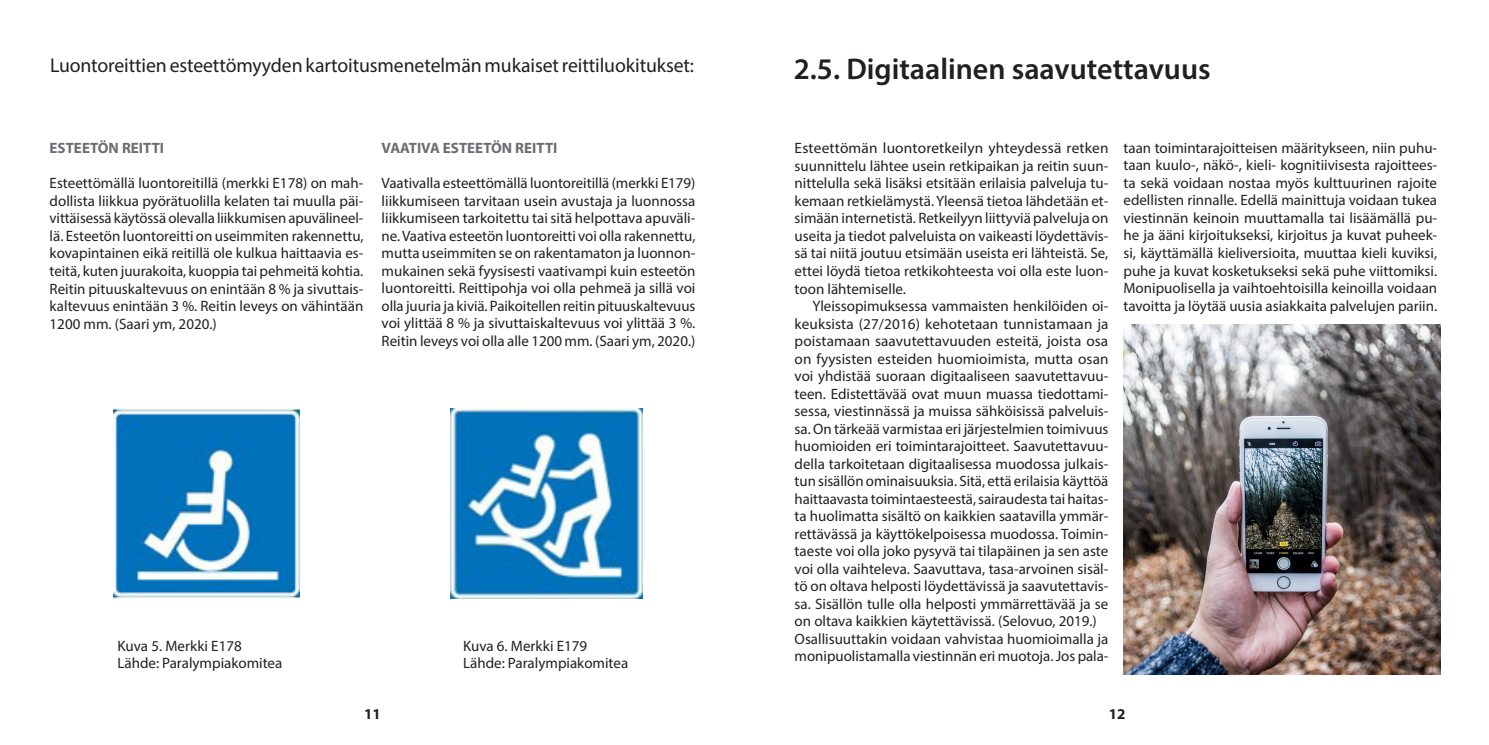
<style>
.page{position:relative;width:1489px;height:745px;background:#fff}
.page>*{position:absolute;margin:0;border:0;box-sizing:border-box;transform-origin:0 0}
.Oppari_otsikot{font:600 30px "Myriad Pro";color:#231f20}
.Perusleipä_eka_kappa{font:20px "Myriad Pro";letter-spacing:-.005em;color:#231f20}
.Perusleipä_eka_kappa-2{font:15px/17.5px "Myriad Pro";color:#231f20;text-align:justify}
.Perusleipä{font:15px/17.5px "Myriad Pro";color:#231f20;text-align:justify}
.Perusleipä_eka_kappa-3{font:15px "Myriad Variable Concept";color:#6c6d70}
.Perusleipä-2{font:700 15px "Myriad Pro";color:#231f20}
</style>
<div class="page">
<img style="left:114px;top:408px;width:185px;height:190px">
<img style="left:451px;top:408px;width:192px;height:190px">
<img style="left:1123px;top:324px;width:317px;height:349px">
<p class="Perusleipä_eka_kappa" style="left:50px;top:53px;width:645px">Luontoreittien esteettömyyden kartoitusmenetelmän mukaiset reittiluokitukset:</p>
<p class="Perusleipä_eka_kappa-3" style="left:50px;top:139px;width:116px">ESTEETÖN REITTI</p>
<p class="Perusleipä_eka_kappa-2" style="left:50px;top:174px;width:315px">Esteettömällä luontoreitillä (merkki E178) on mah&shy;dollista liikkua pyörätuolilla kelaten tai muulla päi&shy;vittäisessä käytössä olevalla liikkumisen apuvälineel&shy;lä. Esteetön luontoreitti on useimmiten rakennettu, kovapintainen eikä reitillä ole kulkua haittaavia es&shy;teitä, kuten juurakoita, kuoppia tai pehmeitä kohtia.<br>Reitin pituuskaltevuus on enintään 8 % ja sivuttais&shy;kaltevuus enintään 3 %. Reitin leveys on vähintään 1200 mm. (Saari ym, 2020.)</p>
<p class="Perusleipä_eka_kappa-3" style="left:381px;top:139px;width:177px">VAATIVA ESTEETÖN REITTI</p>
<p class="Perusleipä_eka_kappa-2" style="left:381px;top:174px;width:315px">Vaativalla esteettömällä luontoreitillä (merkki E179) liikkumiseen tarvitaan usein avustaja ja luonnossa liikkumiseen tarkoitettu tai sitä helpottava apuväli&shy;ne. Vaativa esteetön luontoreitti voi olla rakennettu, mutta useimmiten se on rakentamaton ja luonnon&shy;mukainen sekä fyysisesti vaativampi kuin esteetön luontoreitti. Reittipohja voi olla pehmeä ja sillä voi olla juuria ja kiviä. Paikoitellen reitin pituuskaltevuus voi ylittää 8 % ja sivuttaiskaltevuus voi ylittää 3 %.<br>Reitin leveys voi olla alle 1200 mm. (Saari ym, 2020.)</p>
<p class="Perusleipä" style="left:117px;top:636px;width:126px">Kuva 5. Merkki E178</p>
<p class="Perusleipä" style="left:117px;top:653px;width:166px">Lähde: Paralympiakomitea</p>
<p class="Perusleipä" style="left:463px;top:636px;width:126px">Kuva 6. Merkki E179</p>
<p class="Perusleipä" style="left:463px;top:653px;width:167px">Lähde: Paralympiakomitea</p>
<p class="Oppari_otsikot" style="left:793px;top:50px;width:418px">2.5. Digitaalinen saavutettavuus</p>
<p class="Perusleipä_eka_kappa-2" style="left:794px;top:139px;width:315px">Esteettömän luontoretkeilyn yhteydessä retken suunnittelu lähtee usein retkipaikan ja reitin suun&shy;nittelulla sekä lisäksi etsitään erilaisia palveluja tu&shy;kemaan retkielämystä. Yleensä tietoa lähdetään et&shy;simään internetistä. Retkeilyyn liittyviä palveluja on useita ja tiedot palveluista on vaikeasti löydettävis&shy;sä tai niitä joutuu etsimään useista eri lähteistä. Se, ettei löydä tietoa retkikohteesta voi olla este luon&shy;toon lähtemiselle.</p>
<p class="Perusleipä" style="left:794px;top:297px;width:315px;text-indent:18px">Yleissopimuksessa vammaisten henkilöiden oi&shy;keuksista (27/2016) kehotetaan tunnistamaan ja poistamaan saavutettavuuden esteitä, joista osa on fyysisten esteiden huomioimista, mutta osan voi yhdistää suoraan digitaaliseen saavutettavuu&shy;teen. Edistettävää ovat muun muassa tiedottami&shy;sessa, viestinnässä ja muissa sähköisissä palveluis&shy;sa. On tärkeää varmistaa eri järjestelmien toimivuus huomioiden eri toimintarajoitteet. Saavutettavuu&shy;della tarkoitetaan digitaalisessa muodossa julkais&shy;tun sisällön ominaisuuksia. Sitä, että erilaisia käyttöä haittaavasta toimintaesteestä, sairaudesta tai haitas&shy;ta huolimatta sisältö on kaikkien saatavilla ymmär&shy;rettävässä ja käyttökelpoisessa muodossa. Toimin&shy;taeste voi olla joko pysyvä tai tilapäinen ja sen aste voi olla vaihteleva. Saavuttava, tasa-arvoinen sisäl&shy;tö on oltava helposti löydettävissä ja saavutettavis&shy;sa. Sisällön tulle olla helposti ymmärrettävää ja se on oltava kaikkien käytettävissä. (Selovuo, 2019.)</p>
<p class="Perusleipä_eka_kappa-2" style="left:794px;top:629px;width:315px">Osallisuuttakin voidaan vahvistaa huomioimalla ja monipuolistamalla viestinnän eri muotoja. Jos pala-</p>
<p class="Perusleipä_eka_kappa-2" style="left:1123px;top:139px;width:315px">taan toimintarajoitteisen määritykseen, niin puhu&shy;taan kuulo-, näkö-, kieli- kognitiivisesta rajoittees&shy;ta sekä voidaan nostaa myös kulttuurinen rajoite edellisten rinnalle. Edellä mainittuja voidaan tukea viestinnän keinoin muuttamalla tai lisäämällä pu&shy;he ja ääni kirjoitukseksi, kirjoitus ja kuvat puheek&shy;si, käyttämällä kieliversioita, muuttaa kieli kuviksi, puhe ja kuvat kosketukseksi sekä puhe viittomiksi.<br>Monipuolisella ja vaihtoehtoisilla keinoilla voidaan tavoitta ja löytää uusia asiakkaita palvelujen pariin.</p>
<p class="Perusleipä-2" style="left:364px;top:703px;width:18px">11</p>
<p class="Perusleipä-2" style="left:1108px;top:703px;width:18px">12</p>
</div>
